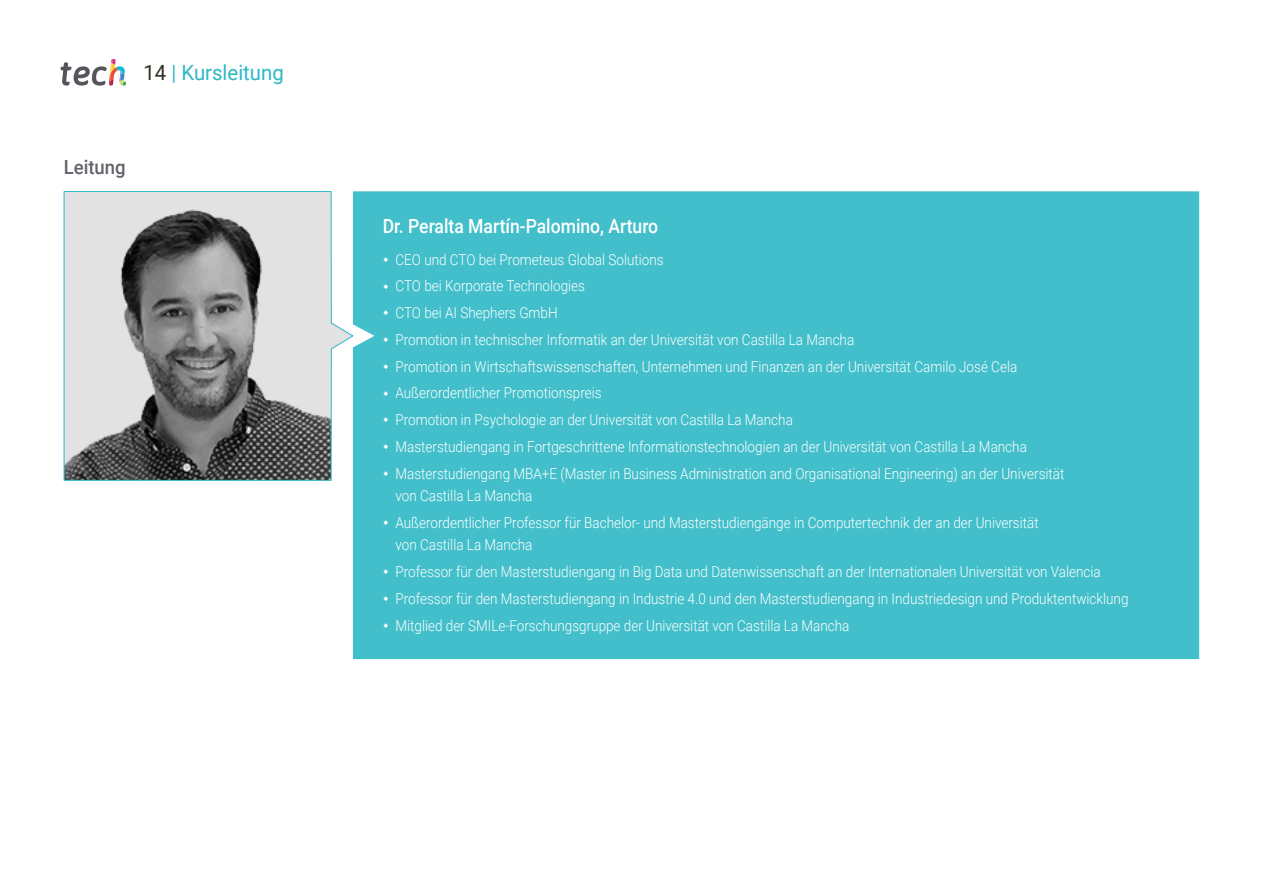
<style>
.page{position:relative;width:1263px;height:893px;background:#fff}
.page>*{position:absolute;margin:0;border:0;box-sizing:border-box;transform-origin:0 0}
.t1{font:21px "Roboto";color:#2db8c5}
.t2{font:500 19.5px "Roboto";color:#fff;scale:.9 1}
.t3{font:500 19.5px "Roboto";color:#61646a;scale:.95 1}
.t4{font:300 15px/26.7px "Roboto";color:#fff;scale:.9 1}
.s1{color:#312e20}
</style>
<div class="page">
<svg style="left:61px;top:59px;width:65px;height:27px"></svg>
<svg style="left:64px;top:191px;width:289px;height:290px;background:#a3a5a5"></svg>
<div style="left:353px;top:191px;width:846px;height:468px;background:#42bfca"></div>
<svg style="left:384px;top:257px;width:4px;height:5px"></svg>
<svg style="left:384px;top:284px;width:4px;height:5px"></svg>
<svg style="left:384px;top:310px;width:4px;height:5px"></svg>
<svg style="left:384px;top:337px;width:4px;height:5px"></svg>
<svg style="left:384px;top:364px;width:4px;height:5px"></svg>
<svg style="left:384px;top:391px;width:4px;height:5px"></svg>
<svg style="left:384px;top:417px;width:4px;height:5px"></svg>
<svg style="left:384px;top:444px;width:4px;height:5px"></svg>
<svg style="left:384px;top:471px;width:4px;height:5px"></svg>
<svg style="left:384px;top:520px;width:4px;height:5px"></svg>
<svg style="left:384px;top:569px;width:4px;height:5px"></svg>
<svg style="left:384px;top:596px;width:4px;height:5px"></svg>
<svg style="left:384px;top:623px;width:4px;height:5px"></svg>
<h1 class="t1" style="left:144px;top:57px;width:142px"><span class="s1">14</span> | Kursleitung</h1>
<h2 class="t3" style="left:64px;top:154px;width:67px">Leitung</h2>
<h2 class="t2" style="left:383px;top:212px;width:308px">Dr. Peralta Martín-Palomino, Arturo</h2>
<p class="t4" style="left:395px;top:245px;width:745px">CEO und CTO bei Prometeus Global Solutions<br>CTO bei Korporate Technologies<br>CTO bei AI Shephers GmbH<br>Promotion in technischer Informatik an der Universität von Castilla La Mancha<br>Promotion in Wirtschaftswissenschaften, Unternehmen und Finanzen an der Universität Camilo José Cela Außerordentlicher Promotionspreis<br>Promotion in Psychologie an der Universität von Castilla La Mancha<br>Masterstudiengang in Fortgeschrittene Informationstechnologien an der Universität von Castilla La Mancha Masterstudiengang MBA+E (Master in Business Administration and Organisational Engineering) an der Universität</p>
<p class="t4" style="left:395px;top:482px;width:716px">von Castilla La Mancha<br>Außerordentlicher Professor für Bachelor- und Masterstudiengänge in Computertechnik der an der Universität</p>
<p class="t4" style="left:395px;top:531px;width:816px">von Castilla La Mancha<br>Professor für den Masterstudiengang in Big Data und Datenwissenschaft an der Internationalen Universität von Valencia Professor für den Masterstudiengang in Industrie 4.0 und den Masterstudiengang in Industriedesign und Produktentwicklung Mitglied der SMILe-Forschungsgruppe der Universität von Castilla La Mancha</p>
</div>
